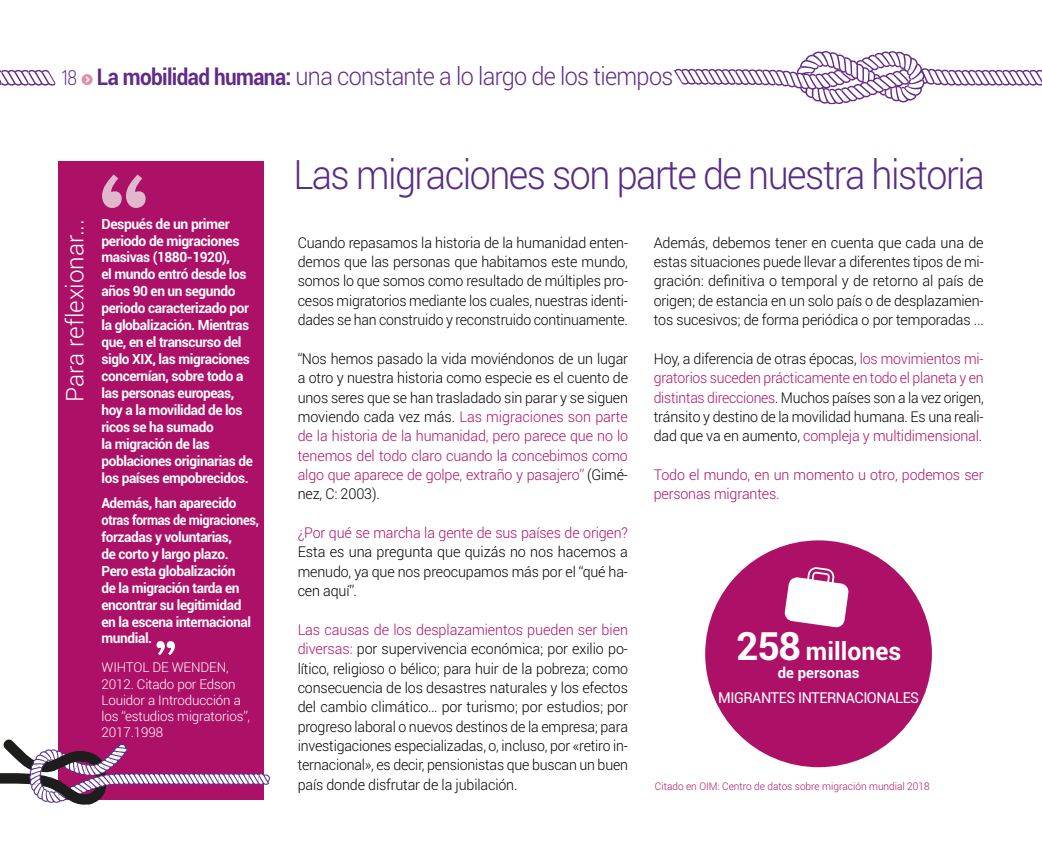
<style>
.page{position:relative;width:1042px;height:851px;background:#fff}
.page>*{position:absolute;margin:0;border:0;box-sizing:border-box;transform-origin:0 0}
.t1{font:300 40.65px "Roboto";letter-spacing:-.04em;color:#582d87;scale:.93 1}
.t2{font:300 24.9px "Roboto";letter-spacing:-.03em;color:#612c87;scale:.94 1}
.t3{font:700 24.9px "Roboto";color:#fff}
.t4{font:300 24.3px "Roboto";color:#fff}
.t5{font:300 14.85px/19.4px "Roboto";letter-spacing:-.01em;color:#000;text-align:justify;scale:.96 1}
.t6{font:300 14.85px/19.4px "Roboto";letter-spacing:-.01em;color:#000;text-align:justify}
.t7{font:300 14.85px/19.4px "Roboto";letter-spacing:-.01em;color:#ad1167;scale:.96 1}
.t8{font:14.85px "Roboto";letter-spacing:-.035em;color:#fff}
.t9{font:700 14.85px "Roboto";color:#fff}
.t10{font:700 14.1px/17px "Roboto";letter-spacing:-.03em;color:#fff}
.t11{font:300 13.5px/16.2px "Roboto";letter-spacing:-.01em;color:#fff}
.t12{font:300 10.5px "Roboto";color:#ad1167;scale:.96 1}
.s1{font-family:"Akrobat";font-size:21px}
.s2{font-weight:700;font-size:22.95px}
.s3{color:#ad1167}
.s4{font-size:39px}
</style>
<div class="page">
<svg style="left:0;top:70px;width:56px;height:16px"></svg>
<div style="left:82px;top:74px;width:11px;height:11px;background:#e48ea8;border-radius:50%"></div>
<svg style="left:86px;top:76px;width:4px;height:7px"></svg>
<div style="left:58px;top:162px;width:206px;height:637px;background:#ad1167"></div>
<svg style="left:102px;top:174px;width:44px;height:34px"></svg>
<svg style="left:0;top:739px;width:270px;height:65px"></svg>
<svg style="left:156px;top:641px;width:19px;height:14px"></svg>
<div style="left:705px;top:540px;width:227px;height:227px;background:#ad1167;border-radius:50%"></div>
<svg style="left:784px;top:567px;width:65px;height:60px"></svg>
<svg style="left:674px;top:51px;width:368px;height:53px"></svg>
<h2 class="t2" style="left:62px;top:59px;width:652px"><span class="s1">18</span> <span class="s2">La mobilidad humana:</span> una constante a lo largo de los tiempos</h2>
<h3 class="t4" style="left:58px;top:402px;width:184px;rotate:-90deg">Para reflexionar...</h3>
<p class="t10" style="left:102px;top:214px;width:153px">Después de un primer periodo de migraciones masivas (1880-1920),<br>el mundo entró desde los años 90 en un segundo periodo caracterizado por la globalización. Mientras que, en el transcurso del siglo XIX, las migraciones concernían, sobre todo a las personas europeas, hoy a la movilidad de los ricos se ha sumado<br>la migración de las poblaciones originarias de los países empobrecidos.</p>
<p class="t10" style="left:102px;top:494px;width:159px">Además, han aparecido otras formas de migraciones, forzadas y voluntarias,<br>de corto y largo plazo.<br>Pero esta globalización<br>de la migración tarda en encontrar su legitimidad en la escena internacional mundial.</p>
<p class="t11" style="left:102px;top:659px;width:20px">Wihtol</p>
<p class="t11" style="left:152px;top:659px;width:41px">de Wenden</p>
<p class="t11" style="left:102px;top:659px;width:150px;text-indent:125px">,<br>2012. Citado por Edson<br>Louidor a Introducción a los “estudios migratorios”,<br>2017.1998</p>
<h1 class="t1" style="left:293px;top:146px;width:745px">Las migraciones son parte de nuestra historia</h1>
<p class="t5" style="left:298px;top:232px;width:346px">Cuando repasamos la historia de la humanidad enten&shy;demos que las personas que habitamos este mundo, somos lo que somos como resultado de múltiples pro&shy;cesos migratorios mediante los cuales, nuestras identi&shy;dades se han construido y reconstruido continuamente.</p>
<p class="t5" style="left:298px;top:348px;width:346px">“Nos hemos pasado la vida moviéndonos de un lugar a otro y nuestra historia como especie es el cuento de unos seres que se han trasladado sin parar y se siguen moviendo cada vez más. <span class="s3">Las migraciones son parte de la historia de la humanidad, pero parece que no lo tenemos del todo claro cuando la concebimos como algo que aparece de golpe, extraño y pasajero”</span> (Gimé&shy;nez, C: 2003).</p>
<p class="t7" style="left:298px;top:522px;width:346px">¿Por qué se marcha la gente de sus países de origen?</p>
<p class="t6" style="left:298px;top:542px;width:332px">Esta es una pregunta que quizás no nos hacemos a menudo, ya que nos preocupamos más por el “qué ha&shy;cen aquí”.</p>
<p class="t5" style="left:298px;top:619px;width:346px"><span class="s3">Las causas de los desplazamientos pueden ser bien diversas:</span> por supervivencia económica; por exilio po&shy;lítico, religioso o bélico; para huir de la pobreza; como consecuencia de los desastres naturales y los efectos del cambio climático… por turismo; por estudios; por progreso laboral o nuevos destinos de la empresa; para investigaciones especializadas, o, incluso, por «retiro in&shy;ternacional», es decir, pensionistas que buscan un buen país donde disfrutar de la jubilación.</p>
<p class="t6" style="left:654px;top:232px;width:331px">Además, debemos tener en cuenta que cada una de estas situaciones puede llevar a diferentes tipos de mi&shy;gración: definitiva o temporal y de retorno al país de origen; de estancia en un solo país o de desplazamien&shy;tos sucesivos; de forma periódica o por temporadas ...</p>
<p class="t5" style="left:654px;top:348px;width:345px">Hoy, a diferencia de otras épocas, <span class="s3">los movimientos mi&shy;gratorios suceden prácticamente en todo el planeta y en distintas direcciones</span>. Muchos países son a la vez origen, tránsito y destino de la movilidad humana. Es una reali&shy;dad que va en aumento, <span class="s3">compleja y multidimensional</span>.</p>
<p class="t7" style="left:654px;top:464px;width:345px">Todo el mundo, en un momento u otro, podemos ser personas migrantes.</p>
<h2 class="t3" style="left:736px;top:633px;width:167px"><span class="s4">258</span> millones</h2>
<p class="t9" style="left:778px;top:662px;width:83px">de personas</p>
<p class="t8" style="left:718px;top:687px;width:202px">MIGRANTES INTERNACIONALES</p>
<p class="t12" style="left:655px;top:778px;width:288px">Citado en OIM: Centro de datos sobre migración mundial 2018</p>
</div>
